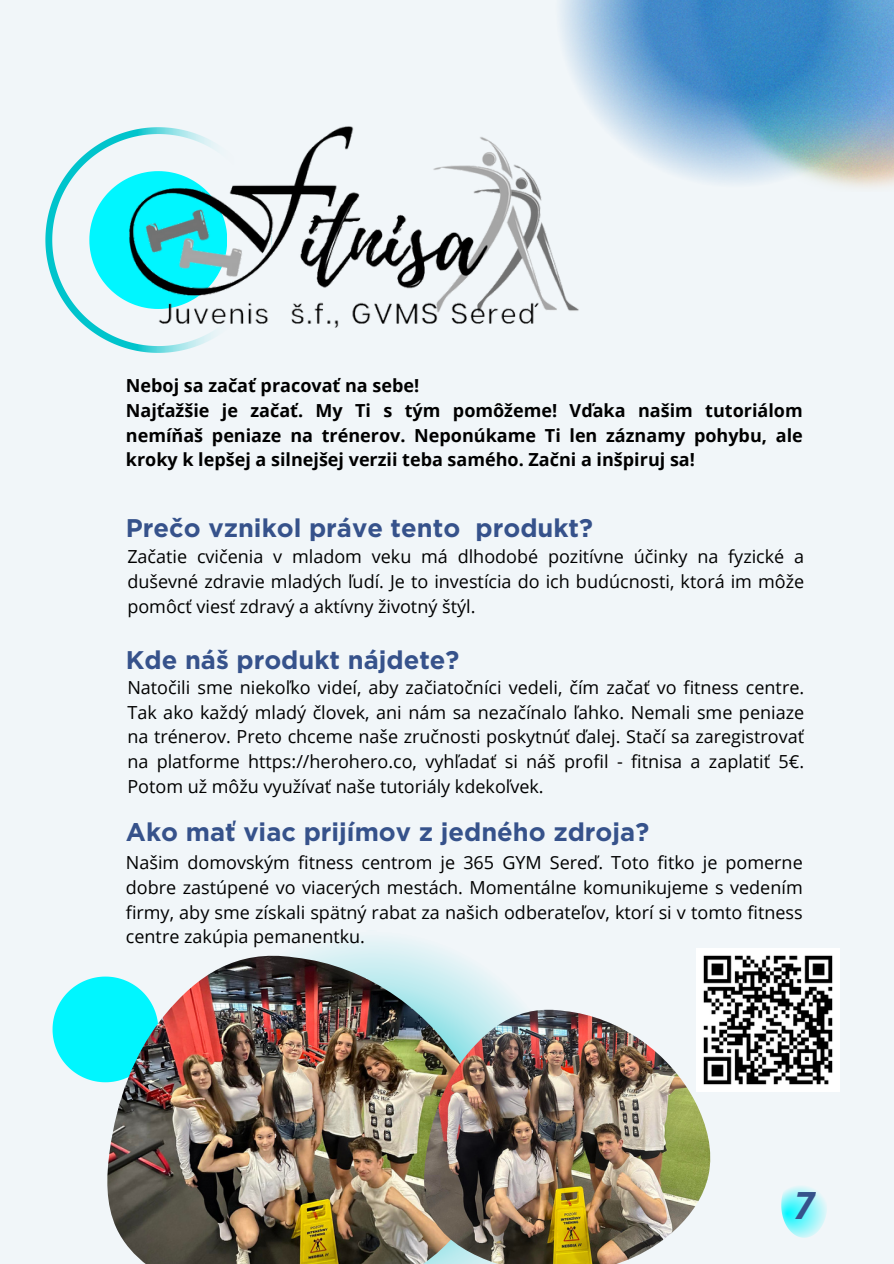
<style>
.page{position:relative;width:894px;height:1264px;background:#fff}
.page>*{position:absolute;margin:0;border:0;box-sizing:border-box;transform-origin:0 0}
.t1{font:italic 700 37.5px "Open Sans";color:#36528b}
.t2{font:700 25.5px "Gotham";color:#36528b}
.t3{font:18px/24.8px "Open Sans";color:#000;text-align:justify}
.t4{font:700 18px/24.8px "Open Sans";color:#000}
</style>
<div class="page">
<div style="left:0;top:0;width:893px;height:1263px;background:#f1f6f9"></div>
<svg style="left:299px;top:940px;width:220px;height:69px"></svg>
<img style="left:560px;top:0;width:333px;height:188px">
<svg style="left:53px;top:976px;width:54px;height:106px"></svg>
<img style="left:45px;top:67px;width:603px;height:286px">
<img style="left:107px;top:955px;width:381px;height:308px">
<img style="left:424px;top:1009px;width:286px;height:254px">
<img style="left:696px;top:948px;width:143px;height:143px">
<svg style="left:781px;top:1186px;width:46px;height:51px"></svg>
<h1 class="t4" style="left:126px;top:373px;width:678px">Neboj sa začať pracovať na sebe!<br>Najťažšie je začať. My Ti s tým pomôžeme! Vďaka našim tutoriálom nemíňaš peniaze na trénerov. Neponúkame Ti len záznamy pohybu, ale kroky k lepšej a silnejšej verzii teba samého. Začni a inšpiruj sa!</h1>
<p class="t2" style="left:126px;top:513px;width:468px">Prečo vznikol práve tento produkt?</p>
<h1 class="t3" style="left:127px;top:543px;width:678px">Začatie cvičenia v mladom veku má dlhodobé pozitívne účinky na fyzické a duševné zdravie mladých ľudí. Je to investícia do ich budúcnosti, ktorá im môže pomôcť viesť zdravý a aktívny životný štýl.</h1>
<p class="t2" style="left:126px;top:644px;width:335px">Kde náš produkt nájdete?</p>
<h1 class="t3" style="left:127px;top:674px;width:678px">Natočili sme niekoľko videí, aby začiatočníci vedeli, čím začať vo fitness centre.<br>Tak ako každý mladý človek, ani nám sa nezačínalo ľahko. Nemali sme peniaze na trénerov. Preto chceme naše zručnosti poskytnúť ďalej. Stačí sa zaregistrovať na platforme https://herohero.co, vyhľadať si náš profil - fitnisa a zaplatiť 5€.<br>Potom už môžu využívať naše tutoriály kdekoľvek.</h1>
<p class="t2" style="left:126px;top:816px;width:524px">Ako mať viac prijímov z jedného zdroja?</p>
<p class="t3" style="left:126px;top:849px;width:678px">Našim domovským fitness centrom je 365 GYM Sereď. Toto fitko je pomerne dobre zastúpené vo viacerých mestách. Momentálne komunikujeme s vedením firmy, aby sme získali spätný rabat za našich odberateľov, ktorí si v tomto fitness centre zakúpia pemanentku.</p>
<p class="t1" style="left:793px;top:1178px;width:22px">7</p>
</div>
